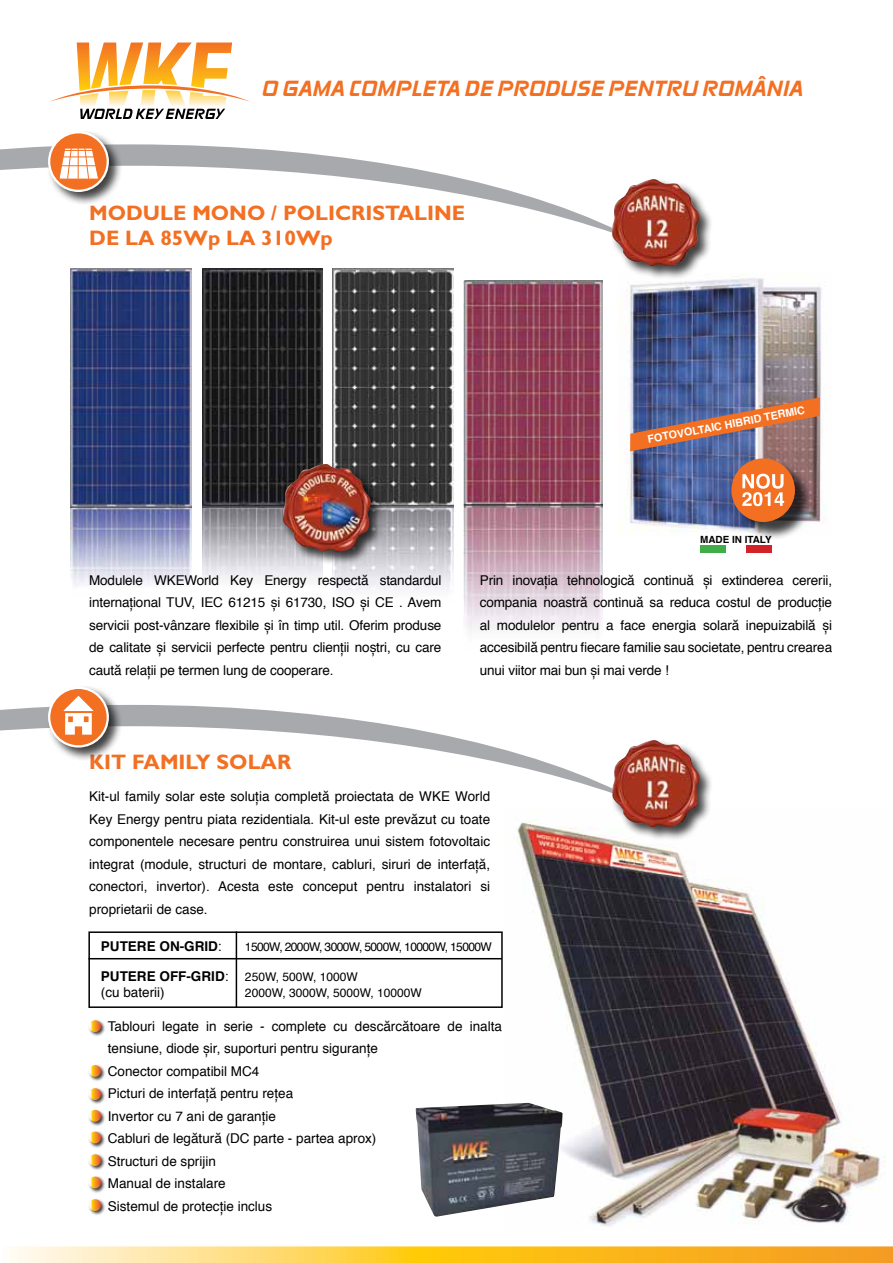
<style>
.page{position:relative;width:893px;height:1263px;background:#fff}
.page>*{position:absolute;margin:0;border:0;box-sizing:border-box;transform-origin:0 0}
.t1{font:700 21px/25.2px "Gill Sans Std";color:#f36f21}
.t2{font:700 19.5px "OPTI Mirc";color:#f36f21}
.t3{font:13.5px/22.5px "Helvetica";color:#000;text-align:justify}
.t4{font:700 13.5px "Helvetica";color:#000}
.t5{font:12px "Helvetica";color:#000}
.t6{font:12px "Helvetica";letter-spacing:-.05em;color:#000}
.t7{font:700 10.8px "Helvetica";color:#fff}
.t8{font:700 9.9px "Helvetica";color:#000}
.s1{font-weight:400}
.s2{font-weight:700;font-size:13.5px}
.s3{font-size:13.5px}
</style>
<div class="page">
<img style="left:619px;top:273px;width:207px;height:260px">
<div style="left:700px;top:545px;width:26px;height:7px;background:#41ad49"></div>
<div style="left:746px;top:545px;width:25px;height:7px;background:#d2232a"></div>
<svg style="left:630px;top:397px;width:190px;height:54px;background:#99706e"></svg>
<div style="left:734px;top:461px;width:80px;height:80px;background:#000;opacity:.75"></div>
<div style="left:731px;top:458px;width:64px;height:64px;background:#f36f21;border-radius:50%"></div>
<svg style="left:742px;top:474px;width:42px;height:32px"></svg>
<img style="left:517px;top:821px;width:369px;height:405px">
<svg style="left:50px;top:43px;width:200px;height:76px"></svg>
<img style="left:202px;top:269px;width:121px;height:311px">
<img style="left:333px;top:269px;width:120px;height:236px">
<img style="left:71px;top:269px;width:121px;height:316px">
<img style="left:464px;top:280px;width:138px;height:225px">
<img style="left:333px;top:505px;width:120px;height:85px">
<div style="left:88px;top:1019px;width:18px;height:18px;background:#000;opacity:.75"></div>
<svg style="left:89px;top:1020px;width:12px;height:12px"></svg>
<div style="left:88px;top:1064px;width:18px;height:18px;background:#000;opacity:.75"></div>
<svg style="left:89px;top:1065px;width:12px;height:12px"></svg>
<div style="left:88px;top:1087px;width:18px;height:18px;background:#000;opacity:.75"></div>
<svg style="left:89px;top:1088px;width:12px;height:12px"></svg>
<div style="left:88px;top:1109px;width:18px;height:18px;background:#000;opacity:.75"></div>
<svg style="left:89px;top:1110px;width:12px;height:12px"></svg>
<div style="left:88px;top:1130px;width:18px;height:18px;background:#000;opacity:.75"></div>
<svg style="left:89px;top:1131px;width:12px;height:12px"></svg>
<div style="left:88px;top:1153px;width:18px;height:18px;background:#000;opacity:.75"></div>
<svg style="left:89px;top:1154px;width:12px;height:12px"></svg>
<div style="left:88px;top:1175px;width:18px;height:18px;background:#000;opacity:.75"></div>
<svg style="left:89px;top:1176px;width:12px;height:12px"></svg>
<div style="left:88px;top:1198px;width:18px;height:18px;background:#000;opacity:.75"></div>
<svg style="left:89px;top:1199px;width:12px;height:12px"></svg>
<img style="left:464px;top:505px;width:138px;height:127px">
<img style="left:416px;top:1103px;width:147px;height:114px">
<svg style="left:0;top:144px;width:610px;height:88px"></svg>
<svg style="left:0;top:705px;width:610px;height:88px"></svg>
<svg style="left:10px;top:1246px;width:883px;height:17px;background:#fcc951"></svg>
<div style="left:88px;top:931px;width:415px;height:77px;border:2px solid #000"></div>
<hr style="left:88px;top:958px;width:414px;height:1px;background:#000">
<hr style="left:236px;top:931px;width:1px;height:76px;background:#000">
<div style="left:281px;top:462px;width:103px;height:103px;background:#000;opacity:.75"></div>
<img style="left:283px;top:464px;width:89px;height:87px">
<div style="left:610px;top:177px;width:102px;height:102px;background:#000;opacity:.75"></div>
<img style="left:612px;top:179px;width:87px;height:87px">
<div style="left:46px;top:129px;width:76px;height:77px;background:#000;opacity:.75"></div>
<svg style="left:49px;top:132px;width:59px;height:59px"></svg>
<div style="left:48px;top:131px;width:61px;height:61px;border:2px solid #fff;border-radius:50%"></div>
<svg style="left:58px;top:147px;width:42px;height:33px"></svg>
<hr style="left:63px;top:157px;width:31px;height:1px;background:#f36f21">
<hr style="left:61px;top:165px;width:35px;height:1px;background:#f36f21">
<div style="left:46px;top:684px;width:76px;height:77px;background:#000;opacity:.75"></div>
<div style="left:49px;top:688px;width:59px;height:58px;background:#f36f21;border-radius:50%"></div>
<div style="left:48px;top:687px;width:61px;height:60px;border:2px solid #fff;border-radius:50%"></div>
<svg style="left:63px;top:696px;width:30px;height:39px"></svg>
<div style="left:610px;top:738px;width:103px;height:102px;background:#000;opacity:.75"></div>
<img style="left:612px;top:740px;width:88px;height:87px">
<h2 class="t2" style="left:262px;top:74px;width:104px">O GAMA COM</h2>
<h2 class="t2" style="left:396px;top:74px;width:181px">PLETA DE PRODUSE</h2>
<h2 class="t2" style="left:609px;top:74px;width:196px">PENTRU ROMÂNIA</h2>
<h1 class="t1" style="left:89px;top:200px;width:377px">MODULE MONO / POLICRISTALINE<br>DE LA 85Wp LA 310Wp</h1>
<p class="t7" style="left:646px;top:432px;width:161px;rotate:-11deg">FOTOVOLTAIC HIBRID TERMIC</p>
<p class="t8" style="left:700px;top:533px;width:73px">MADE IN ITALY</p>
<p class="t3" style="left:89px;top:569px;width:354px">Modulele WKEWorld Key Energy respectă standardul internațional TUV, IEC 61215 și 61730, ISO și CE . Avem servicii post-vânzare flexibile și în timp util. Oferim produse de calitate și servicii perfecte pentru clienții noștri, cu care caută relații pe termen lung de cooperare.</p>
<p class="t3" style="left:480px;top:569px;width:354px">Prin inovația tehnologică continuă și extinderea cererii, compania noastră continuă sa reduca costul de producție al modulelor pentru a face energia solară inepuizabilă și accesibilă pentru fiecare familie sau societate, pentru crearea unui viitor mai bun și mai verde !</p>
<h1 class="t1" style="left:89px;top:749px;width:204px">KIT FAMILY SOLAR</h1>
<p class="t3" style="left:89px;top:786px;width:402px">Kit-ul family solar este soluția completă proiectata de WKE World Key Energy pentru piata rezidentiala. Kit-ul este prevăzut cu toate componentele necesare pentru construirea unui sistem fotovoltaic integrat (module, structuri de montare, cabluri, siruri de interfață, conectori, invertor). Acesta este conceput pentru instalatori si proprietarii de case.</p>
<p class="t4" style="left:101px;top:937px;width:122px">PUTERE ON-GRID<span class="s1">:</span></p>
<p class="t6" style="left:245px;top:938px;width:248px">1500W, 2000W, 3000W, 5000W, 10000W, 15000W</p>
<p class="t5" style="left:101px;top:968px;width:258px"><span class="s2">PUTERE OFF-GRID</span><span class="s3">:</span> 250W, 500W, 1000W</p>
<p class="t3" style="left:101px;top:982px;width:65px">(cu baterii)</p>
<p class="t5" style="left:245px;top:985px;width:178px">2000W, 3000W, 5000W, 10000W</p>
<p class="t3" style="left:108px;top:1015px;width:396px;text-align:left">Tablouri legate in serie - complete cu descărcătoare de inalta tensiune, diode șir, suporturi pentru siguranțe<br>Conector compatibil MC4<br>Picturi de interfață pentru rețea<br>Invertor cu 7 ani de garanție<br>Cabluri de legătură (DC parte - partea aprox)<br>Structuri de sprijin<br>Manual de instalare<br>Sistemul de protecție inclus</p>
</div>
